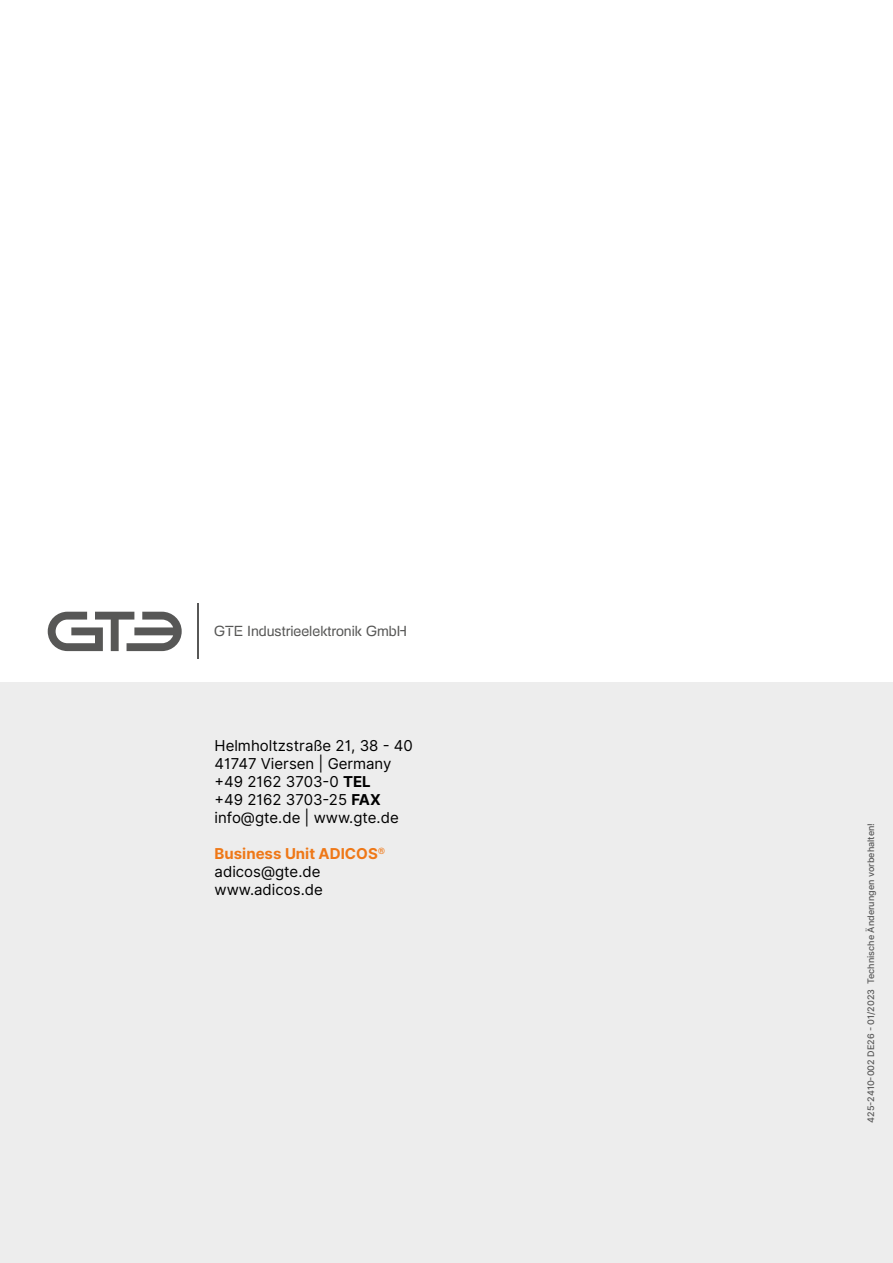
<style>
.page{position:relative;width:893px;height:1263px;background:#fff}
.page>*{position:absolute;margin:0;border:0;box-sizing:border-box;transform-origin:0 0}
.t1{font:15px/18px "Inter";color:#000}
.t2{font:14.1px "Foobar Pro";color:#575756}
.t3{font:500 9px "Inter";color:#575757}
.s1{font-weight:700}
.s2{font-weight:700;color:#ef7817}
</style>
<div class="page">
<div style="left:0;top:682px;width:893px;height:581px;background:#ededed"></div>
<svg style="left:48px;top:612px;width:134px;height:39px"></svg>
<hr style="left:197px;top:604px;width:2px;height:55px;background:#575756">
<p class="t2" style="left:214px;top:623px;width:194px">GTE Industrieelektronik GmbH</p>
<p class="t1" style="left:215px;top:737px;width:200px">Helmholtzstraße 21, 38 - 40<br>41747 Viersen | Germany +49 2162 3703-0 <span class="s1">TEL<br></span>+49 2162 3703-25 <span class="s1">FAX </span>info@gte.de | www.gte.de</p>
<p class="t1" style="left:215px;top:845px;width:172px"><span class="s2">Business Unit ADICOS</span><sup>® </sup>adicos@gte.de www.adicos.de</p>
<p class="t3" style="left:864px;top:1122px;width:301px;rotate:-90deg">425-2410-002 DE26 - 01/2023 Technische Änderungen vorbehalten!</p>
</div>
